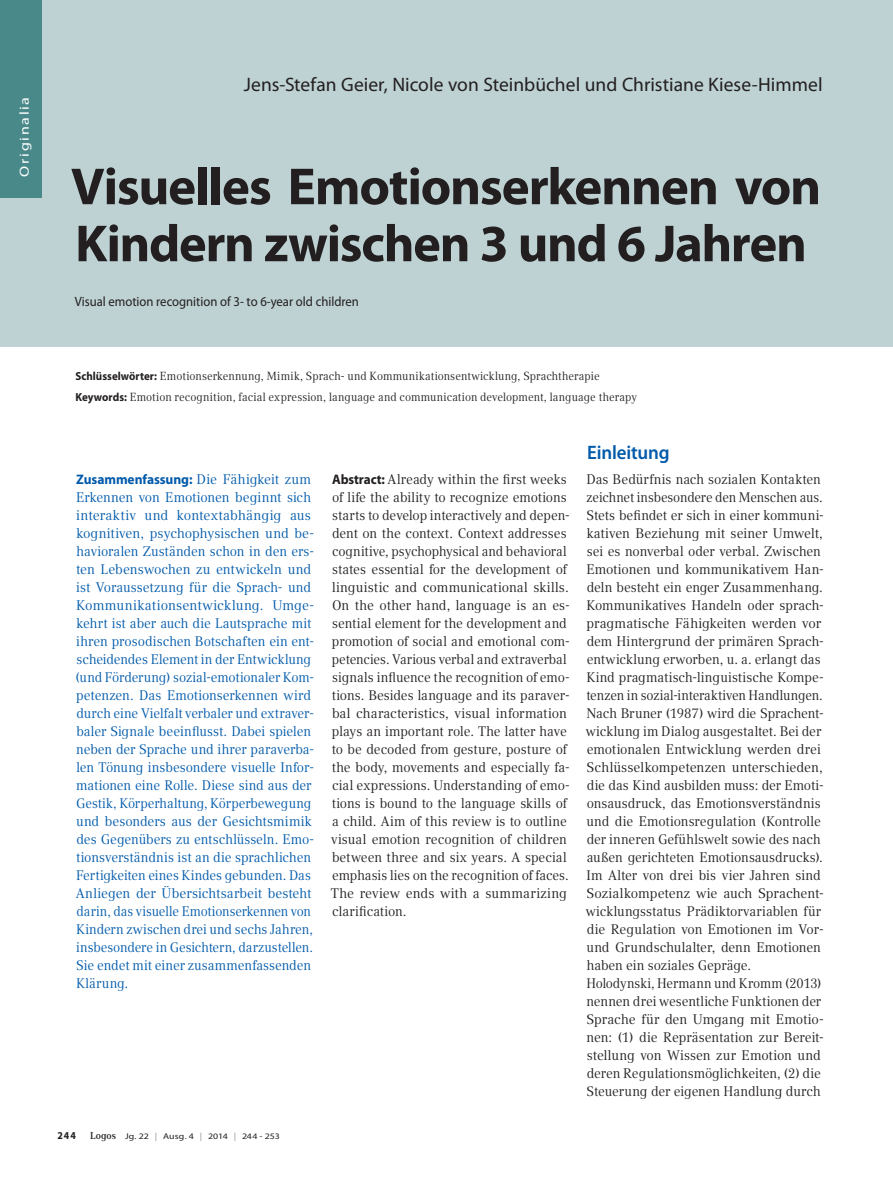
<style>
.page{position:relative;width:893px;height:1191px;background:#fff}
.page>*{position:absolute;margin:0;border:0;box-sizing:border-box;transform-origin:0 0}
.t1{font:700 52.5px/57px "Myriad Pro";letter-spacing:-.025em;color:#231f20}
.t2{font:19.5px "Myriad Pro";color:#231f20}
.t3{font:600 19.5px "Myriad Pro";letter-spacing:-.005em;color:#015aaa}
.t4{font:13.8px/18px "Compatil Text LT Pro";letter-spacing:-.005em;color:#231f20;scale:.96 1}
.t5{font:13.8px/18px "Compatil Text LT Pro";letter-spacing:-.005em;color:#015aaa}
.t6{font:700 13.8px "Myriad Pro";letter-spacing:-.005em;color:#015aaa}
.t7{font:13.5px "Myriad Pro";color:#231f20;scale:.94 1}
.t8{font:13.2px "Myriad Pro";letter-spacing:.105em;color:#fff;scale:1.21 1}
.t9{font:11.7px/21px "Compatil Text LT Pro";letter-spacing:.005em;color:#231f20;scale:.94 1}
.t10{font:700 10.5px "Myriad Pro";color:#231f20;scale:.94 1}
.t11{font:8.4px "Myriad Pro";letter-spacing:.01em;color:#231f20;scale:1.18 1}
.s1{font-family:"Myriad Pro";font-weight:700}
.s2{font-family:"Compatil Text LT Pro";font-weight:400}
.s3{font-family:"Compatil Text LT Pro";font-weight:700;font-size:9.75px}
.s4{color:#939598}
</style>
<div class="page">
<div style="left:0;top:0;width:43px;height:198px;background:#498989"></div>
<div style="left:43px;top:0;width:850px;height:347px;background:#bed2d3"></div>
<div style="left:0;top:198px;width:47px;height:149px;background:#bed2d3"></div>
<p class="t8" style="left:16px;top:176px;width:67px;rotate:-90deg">Originalia</p>
<h2 class="t2" style="left:244px;top:73px;width:580px">Jens-Stefan Geier, Nicole von Steinbüchel und Christiane Kiese-Himmel</h2>
<h1 class="t1" style="left:71px;top:156px;width:752px">Visuelles Emotionserkennen von<br>Kindern zwischen 3 und 6 Jahren</h1>
<p class="t7" style="left:75px;top:293px;width:304px">Visual emotion recognition of 3- to 6-year old children</p>
<p class="t9" style="left:75px;top:365px;width:599px"><span class="s1">Schlüsselwörter:</span> Emotionserkennung, Mimik, Sprach- und Kommunikationsentwicklung, Sprachtherapie<br><span class="s1">Keywords:</span> Emotion recognition, facial expression, language and communication development, language therapy</p>
<p class="t6" style="left:76px;top:470px;width:236px">Zusammenfassung: <span class="s2">Die Fähigkeit zum</span></p>
<p class="t5" style="left:76px;top:488px;width:240px">Erkennen von Emotionen beginnt sich interaktiv und kontextabhängig aus kognitiven, psychophysischen und be&shy;havioralen Zuständen schon in den ers&shy;ten Lebenswochen zu entwickeln und ist Voraussetzung für die Sprach- und Kommunikationsentwicklung. Umge&shy;kehrt ist aber auch die Lautsprache mit ihren prosodischen Botschaften ein ent&shy;scheidendes Element in der Entwicklung (und Förderung) sozial-emotionaler Kom&shy;petenzen. Das Emotionserkennen wird durch eine Vielfalt verbaler und extraver&shy;baler Signale beeinflusst. Dabei spielen neben der Sprache und ihrer paraverba&shy;len Tönung insbesondere visuelle Infor&shy;mationen eine Rolle. Diese sind aus der Gestik, Körperhaltung, Körperbewegung und besonders aus der Gesichtsmimik des Gegenübers zu entschlüsseln. Emo&shy;tionsverständnis ist an die sprachlichen Fertigkeiten eines Kindes gebunden. Das Anliegen der Übersichtsarbeit besteht darin, das visuelle Emotionserkennen von Kindern zwischen drei und sechs Jahren, insbesondere in Gesichtern, darzustellen.<br>Sie endet mit einer zusammenfassenden Klärung.</p>
<p class="t10" style="left:57px;top:1128px;width:21px">244</p>
<p class="t11" style="left:90px;top:1131px;width:162px"><span class="s3">Logos</span> Jg. 22 <span class="s4">|</span> Ausg. 4 <span class="s4">|</span> 2014 <span class="s4">|</span> 244 - 253</p>
<p class="t4" style="left:331px;top:470px;width:250px"><span class="s1">Abstract:</span> Already within the first weeks of life the ability to recognize emotions starts to develop interactively and depen&shy;dent on the context. Context addresses cognitive, psychophysical and behavioral states essential for the development of linguistic and communicational skills.<br>On the other hand, language is an es&shy;sential element for the development and promotion of social and emotional com&shy;petencies. Various verbal and extraverbal signals influence the recognition of emo&shy;tions. Besides language and its paraver&shy;bal characteristics, visual information plays an important role. The latter have to be decoded from gesture, posture of the body, movements and especially fa&shy;cial expressions. Understanding of emo&shy;tions is bound to the language skills of a child. Aim of this review is to outline visual emotion recognition of children between three and six years. A special emphasis lies on the recognition of faces.<br>The review ends with a summarizing clarification.</p>
<h2 class="t3" style="left:587px;top:440px;width:84px">Einleitung</h2>
<p class="t4" style="left:586px;top:470px;width:249px">Das Bedürfnis nach sozialen Kontakten zeichnet insbesondere den Menschen aus.<br>Stets befindet er sich in einer kommuni&shy;kativen Beziehung mit seiner Umwelt, sei es nonverbal oder verbal. Zwischen Emotionen und kommunikativem Han&shy;deln besteht ein enger Zusammenhang.<br>Kommunikatives Handeln oder sprach&shy;pragmatische Fähigkeiten werden vor dem Hintergrund der primären Sprach&shy;entwicklung erworben, u. a. erlangt das Kind pragmatisch-linguistische Kompe&shy;tenzen in sozial-interaktiven Handlungen.<br>Nach Bruner (1987) wird die Sprachent&shy;wicklung im Dialog ausgestaltet. Bei der emotionalen Entwicklung werden drei Schlüsselkompetenzen unterschieden, die das Kind ausbilden muss: der Emoti&shy;onsausdruck, das Emotionsverständnis und die Emotionsregulation (Kontrolle der inneren Gefühlswelt sowie des nach außen gerichteten Emotionsausdrucks).<br>Im Alter von drei bis vier Jahren sind Sozialkompetenz wie auch Sprachent&shy;wicklungsstatus Prädiktorvariablen für die Regulation von Emotionen im Vor&shy;und Grundschulalter, denn Emotionen haben ein soziales Gepräge.<br>Holodynski, Hermann und Kromm (2013) nennen drei wesentliche Funktionen der Sprache für den Umgang mit Emotio&shy;nen: (1) die Repräsentation zur Bereit&shy;stellung von Wissen zur Emotion und deren Regulationsmöglichkeiten, (2) die Steuerung der eigenen Handlung durch</p>
</div>
